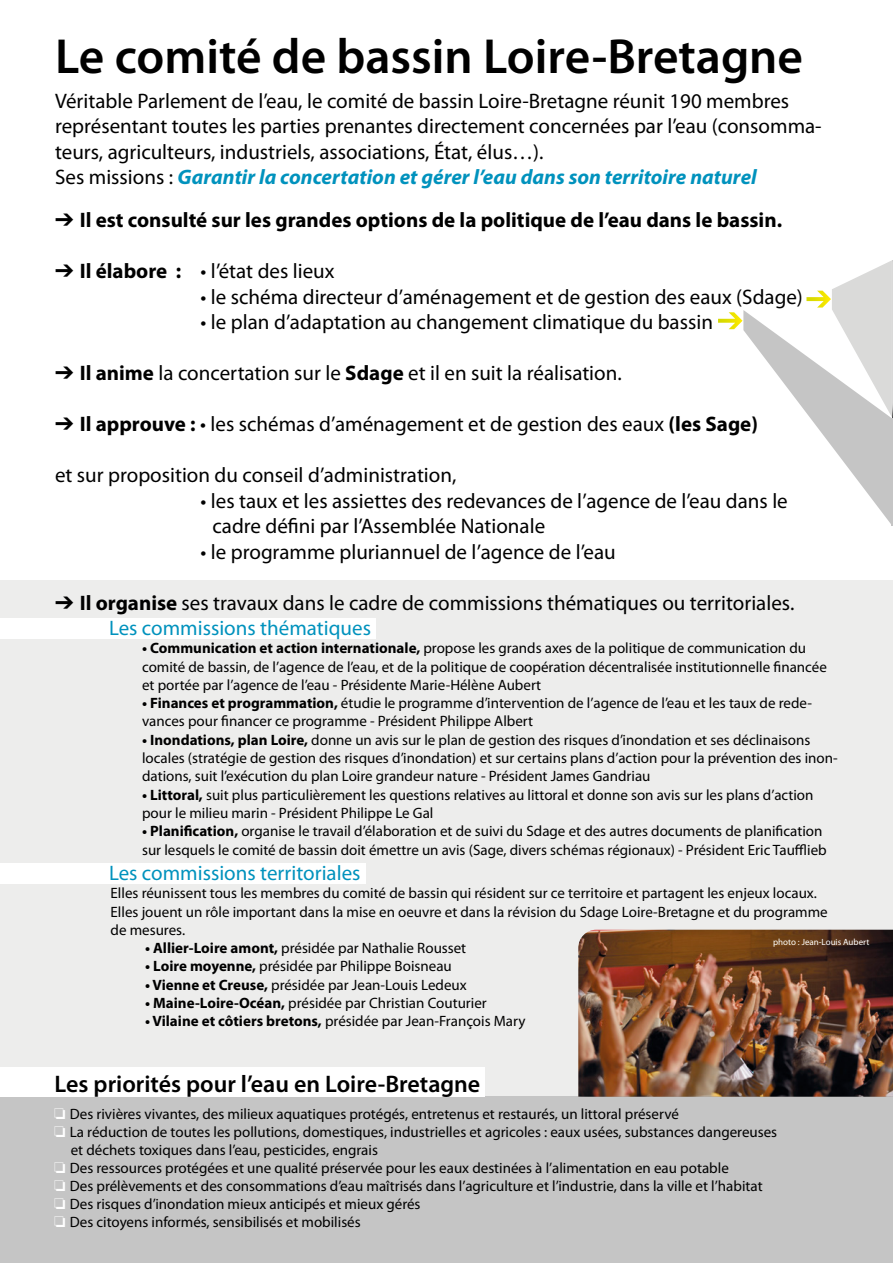
<style>
.page{position:relative;width:893px;height:1263px;background:#fff}
.page>*{position:absolute;margin:0;border:0;box-sizing:border-box;transform-origin:0 0}
.t1{font:600 49.5px "Myriad Pro";color:#000}
.t2{font:600 24px "Myriad Pro";color:#000}
.t3{font:21px/25.5px "Myriad Pro";color:#000}
.t4{font:700 21px "Myriad Pro";color:#000}
.t5{font:21px "Myriad Pro";color:#0092bd}
.t6{font:15px/18.3px "Myriad Pro";color:#000}
.t7{font:9px "Myriad Pro";color:#fff}
.s1{font-weight:700;font-style:italic;color:#0092bd}
.s2{font-weight:700}
.s3{color:#fff}
</style>
<div class="page">
<div style="left:0;top:580px;width:893px;height:531px;background:#ededec"></div>
<div style="left:0;top:864px;width:365px;height:20px;background:#fff"></div>
<div style="left:0;top:618px;width:375px;height:21px;background:#fff"></div>
<div style="left:0;top:1097px;width:893px;height:166px;background:#c5c5c5"></div>
<img style="left:578px;top:930px;width:315px;height:167px">
<div style="left:0;top:1067px;width:485px;height:30px;background:#fff"></div>
<hr style="left:892px;top:418px;width:1px;height:107px;background:#c5c5c5">
<div style="left:880px;top:252px;width:13px;height:167px;background:#fff"></div>
<svg style="left:743px;top:260px;width:149px;height:265px"></svg>
<p class="t1" style="left:55px;top:24px;width:749px">Le comité de bassin Loire-Bretagne</p>
<p class="t3" style="left:55px;top:88px;width:768px">Véritable Parlement de l’eau, le comité de bassin Loire-Bretagne réunit 190 membres représentant toutes les parties prenantes directement concernées par l’eau (consomma&shy;teurs, agriculteurs, industriels, associations, État, élus…).<br>Ses missions : <span class="s1">Garantir la concertation et gérer l’eau dans son territoire naturel</span></p>
<p class="t4" style="left:55px;top:206px;width:729px">➔ Il est consulté sur les grandes options de la politique de l’eau dans le bassin.</p>
<p class="t3" style="left:55px;top:258px;width:281px">➔ <span class="s2">Il élabore :</span> • l’état des lieux</p>
<p class="t3" style="left:201px;top:283px;width:604px">• le schéma directeur d’aménagement et de gestion des eaux (Sdage)</p>
<p class="t3" style="left:201px;top:309px;width:514px">• le plan d’adaptation au changement climatique du bassin</p>
<p class="t3" style="left:55px;top:360px;width:568px">➔ <span class="s2">Il anime</span> la concertation sur le <span class="s2">Sdage</span> et il en suit la réalisation.</p>
<p class="t3" style="left:55px;top:411px;width:704px">➔ <span class="s2">Il approuve :</span> • les schémas d’aménagement et de gestion des eaux <span class="s2">(les Sage)</span></p>
<p class="t3" style="left:55px;top:462px;width:403px">et sur proposition du conseil d’administration,</p>
<p class="t3" style="left:213px;top:487px;width:577px;text-indent:-12px">• les taux et les assiettes des redevances de l’agence de l’eau dans le cadre défini par l’Assemblée Nationale</p>
<p class="t3" style="left:201px;top:538px;width:417px">• le programme pluriannuel de l’agence de l’eau</p>
<p class="t3" style="left:55px;top:589px;width:741px">➔ <span class="s2">Il organise</span> ses travaux dans le cadre de commissions thématiques ou territoriales.</p>
<p class="t5" style="left:109px;top:615px;width:263px">Les commissions thématiques</p>
<p class="t6" style="left:142px;top:639px;width:686px"><span class="s2">• Communication et action internationale,</span> propose les grands axes de la politique de communication du comité de bassin, de l’agence de l’eau, et de la politique de coopération décentralisée institutionnelle financée et portée par l’agence de l’eau - Présidente Marie-Hélène Aubert</p>
<p class="t6" style="left:142px;top:694px;width:671px"><span class="s2">• Finances et programmation,</span> étudie le programme d’intervention de l’agence de l’eau et les taux de rede&shy;vances pour financer ce programme - Président Philippe Albert</p>
<p class="t6" style="left:142px;top:730px;width:697px"><span class="s2">• Inondations, plan Loire,</span> donne un avis sur le plan de gestion des risques d’inondation et ses déclinaisons locales (stratégie de gestion des risques d’inondation) et sur certains plans d’action pour la prévention des inon&shy;dations, suit l’exécution du plan Loire grandeur nature - Président James Gandriau</p>
<p class="t6" style="left:142px;top:785px;width:673px"><span class="s2">• Littoral,</span> suit plus particulièrement les questions relatives au littoral et donne son avis sur les plans d’action pour le milieu marin - Président Philippe Le Gal</p>
<p class="t6" style="left:142px;top:822px;width:686px"><span class="s2">• Planification,</span> organise le travail d’élaboration et de suivi du Sdage et des autres documents de planification sur lesquels le comité de bassin doit émettre un avis (Sage, divers schémas régionaux) - Président Eric Taufflieb</p>
<p class="t5" style="left:109px;top:860px;width:253px">Les commissions territoriales</p>
<p class="t6" style="left:111px;top:884px;width:719px">Elles réunissent tous les membres du comité de bassin qui résident sur ce territoire et partagent les enjeux locaux.<br>Elles jouent un rôle important dans la mise en oeuvre et dans la révision du Sdage Loire-Bretagne et du programme de mesures.</p>
<p class="t6" style="left:145px;top:939px;width:323px"><span class="s2">• Allier-Loire amont,</span> présidée par Nathalie Rousset</p>
<p class="t6" style="left:145px;top:957px;width:308px"><span class="s2">• Loire moyenne,</span> présidée par Philippe Boisneau</p>
<p class="t6" style="left:145px;top:975px;width:323px"><span class="s2">• Vienne et Creuse,</span> présidée par Jean-Louis Ledeux</p>
<p class="t6" style="left:145px;top:994px;width:343px"><span class="s2">• Maine-Loire-Océan,</span> présidée par Christian Couturier</p>
<p class="t6" style="left:145px;top:1012px;width:382px"><span class="s2">• Vilaine et côtiers bretons,</span> présidée par Jean-François Mary</p>
<p class="t7" style="left:773px;top:936px;width:98px">photo : Jean-Louis Aubert</p>
<p class="t2" style="left:54px;top:1069px;width:427px">Les priorités pour l’eau en Loire-Bretagne</p>
<p class="t6" style="left:54px;top:1105px;width:626px"><span class="s3">□</span> Des rivières vivantes, des milieux aquatiques protégés, entretenus et restaurés, un littoral préservé</p>
<p class="t6" style="left:71px;top:1123px;width:708px;text-indent:-16px"><span class="s3">□</span> La réduction de toutes les pollutions, domestiques, industrielles et agricoles : eaux usées, substances dangereuses et déchets toxiques dans l’eau, pesticides, engrais</p>
<p class="t6" style="left:54px;top:1159px;width:676px"><span class="s3">□</span> Des ressources protégées et une qualité préservée pour les eaux destinées à l’alimentation en eau potable</p>
<p class="t6" style="left:54px;top:1177px;width:710px"><span class="s3">□</span> Des prélèvements et des consommations d’eau maîtrisés dans l’agriculture et l’industrie, dans la ville et l’habitat</p>
<p class="t6" style="left:54px;top:1195px;width:368px"><span class="s3">□</span> Des risques d’inondation mieux anticipés et mieux gérés</p>
<p class="t6" style="left:54px;top:1213px;width:308px"><span class="s3">□</span> Des citoyens informés, sensibilisés et mobilisés</p>
</div>
